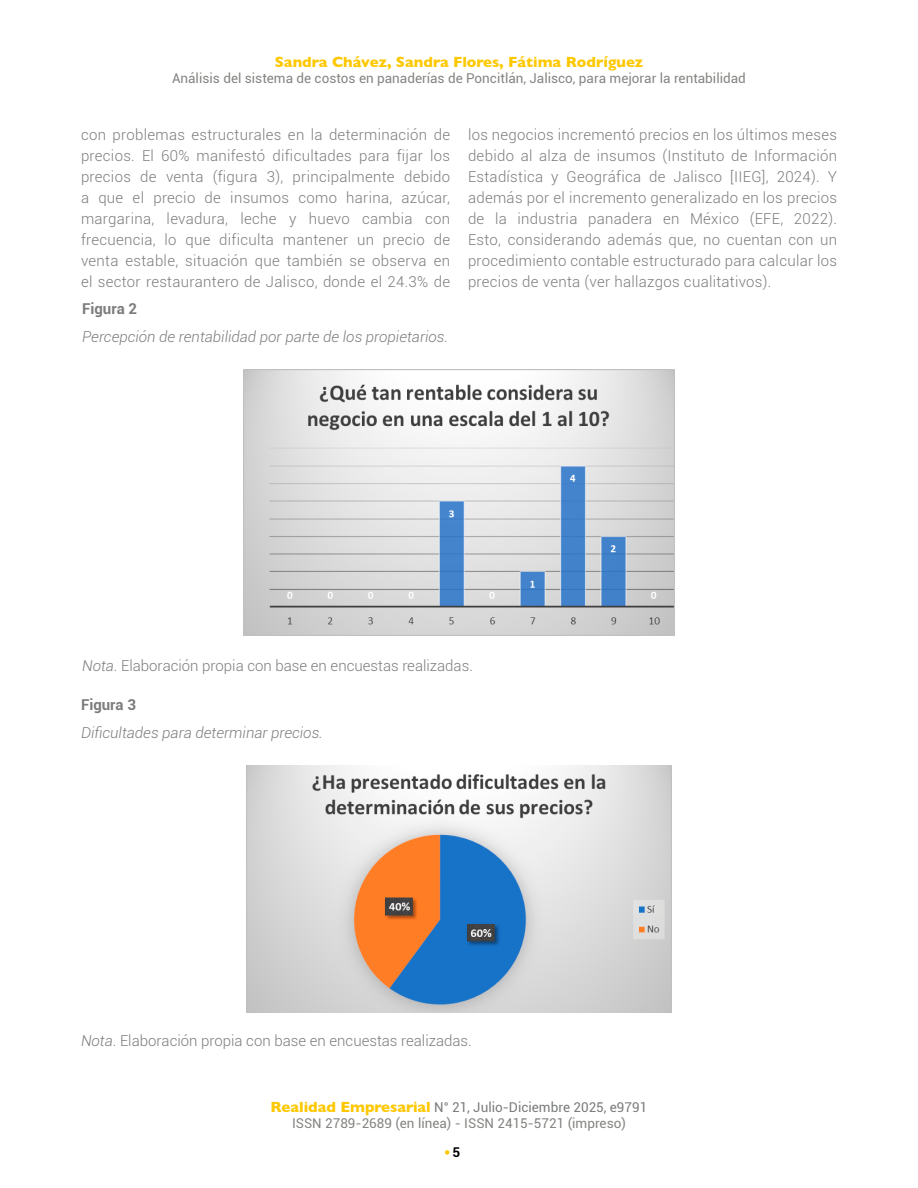
<style>
.page{position:relative;width:918px;height:1188px;background:#fff}
.page>*{position:absolute;margin:0;border:0;box-sizing:border-box;transform-origin:0 0}
.t1{font:300 15px/21px "Roboto";letter-spacing:.01em;color:#7d7c7c;text-align:justify}
.t2{font:italic 300 15px "Roboto";color:#7d7c7c}
.t3{font:700 15px "Gill Sans";color:#fec800}
.t4{font:700 15px "Roboto";color:#7d7c7c}
.t5{font:13.5px/16.2px "Roboto";color:#858582;text-align:center}
.t6{font:700 13.5px "Roboto";color:#000}
.s1{font-style:italic}
.s2{font-family:"Gill Sans";font-weight:700;font-size:15px;color:#fec800}
.s3{color:#7b7c7e}
</style>
<div class="page">
<svg style="left:445px;top:1150px;width:4px;height:5px"></svg>
<img style="left:244px;top:370px;width:430px;height:266px">
<img style="left:246px;top:766px;width:426px;height:246px">
<p class="t3" style="left:275px;top:50px;width:370px">Sandra Chávez, Sandra Flores, Fátima Rodríguez</p>
<p class="t5" style="left:172px;top:70px;width:575px">Análisis del sistema de costos en panaderías de Poncitlán, Jalisco, para mejorar la rentabilidad</p>
<p class="t1" style="left:81px;top:123px;width:371px">con problemas estructurales en la determinación de precios. El 60% manifestó dificultades para fijar los precios de venta (figura 3), principalmente debido a que el precio de insumos como harina, azúcar, margarina, levadura, leche y huevo cambia con frecuencia, lo que dificulta mantener un precio de venta estable, situación que también se observa en el sector restaurantero de Jalisco, donde el 24.3% de</p>
<p class="t1" style="left:468px;top:123px;width:371px">los negocios incrementó precios en los últimos meses debido al alza de insumos (Instituto de Información Estadística y Geográfica de Jalisco [IIEG], 2024). Y además por el incremento generalizado en los precios de la industria panadera en México (EFE, 2022).<br>Esto, considerando además que, no cuentan con un procedimiento contable estructurado para calcular los precios de venta (ver hallazgos cualitativos).</p>
<p class="t4" style="left:82px;top:299px;width:56px">Figura 2</p>
<p class="t2" style="left:82px;top:327px;width:367px">Percepción de rentabilidad por parte de los propietarios.</p>
<p class="t1" style="left:82px;top:654px;width:392px"><span class="s1">Nota</span>. Elaboración propia con base en encuestas realizadas.</p>
<p class="t4" style="left:81px;top:694px;width:56px">Figura 3</p>
<p class="t2" style="left:81px;top:722px;width:243px">Dificultades para determinar precios.</p>
<p class="t1" style="left:81px;top:1029px;width:392px"><span class="s1">Nota</span>. Elaboración propia con base en encuestas realizadas.</p>
<p class="t5" style="left:271px;top:1098px;width:378px"><span class="s2">Realidad Empresarial</span> <span class="s3">N° 21, Julio-Diciembre 2025, e9791<br></span>ISSN 2789-2689 (en línea) - ISSN 2415-5721 (impreso)</p>
<p class="t6" style="left:453px;top:1143px;width:9px">5</p>
</div>
